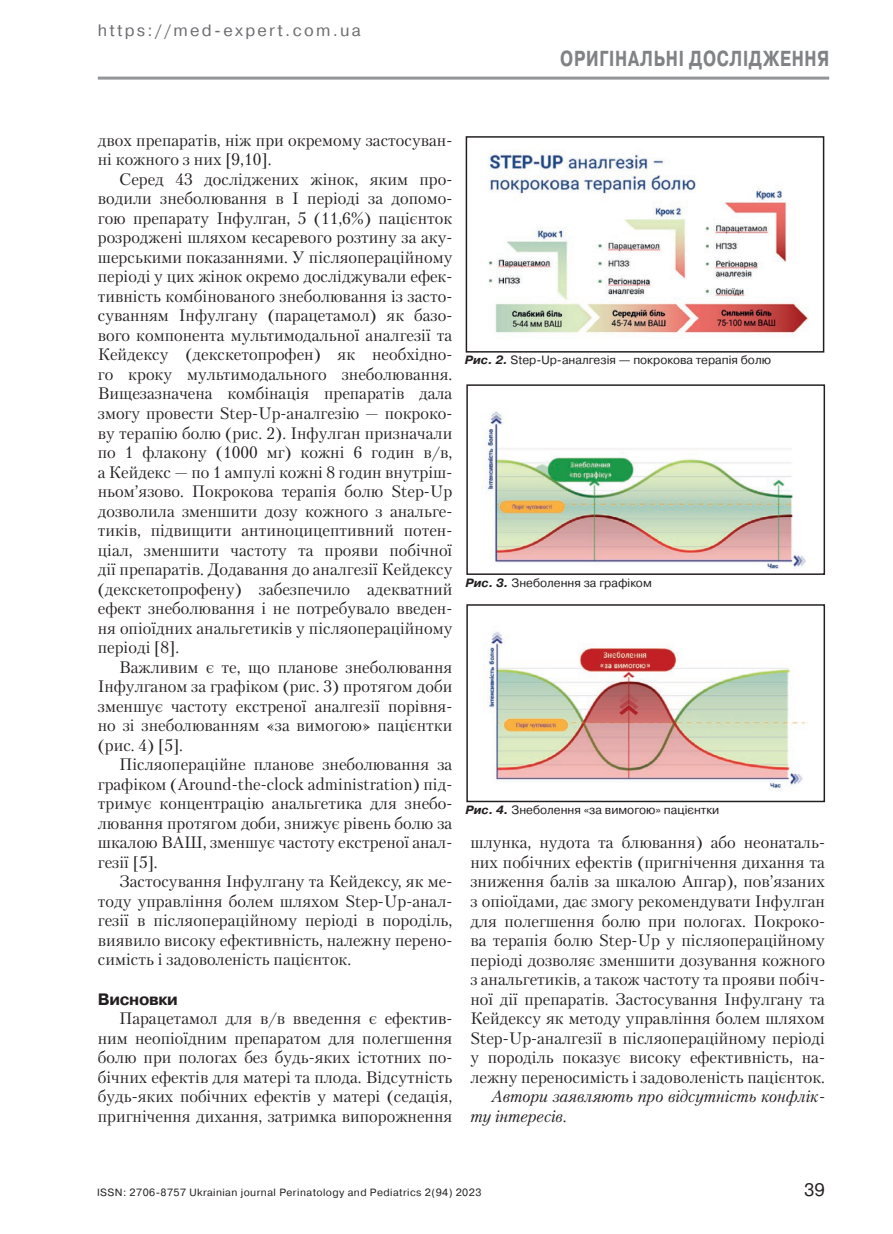
<style>
.page{position:relative;width:893px;height:1234px;background:#fff}
.page>*{position:absolute;margin:0;border:0;box-sizing:border-box;transform-origin:0 0}
.t1{font:700 21.75px "Pragmatica";letter-spacing:.04em;color:#808285;scale:.76 1}
.t2{font:18px "Pragmatica C";color:#231f20}
.t3{font:16.5px/19.5px "Petersburg";color:#231f20;text-align:justify}
.t4{font:italic 16.5px/19.5px "Petersburg";color:#231f20}
.t5{font:16.5px "Pragmatica C";letter-spacing:.14em;color:#6c6d70}
.t6{font:700 16.5px "Pragmatica";letter-spacing:-.02em;color:#231f20}
.t7{font:12px "Pragmatica";color:#231f20}
.t8{font:10.5px "Pragmatica C";letter-spacing:.04em;color:#231f20}
.s1{font-weight:700;font-style:italic}
</style>
<div class="page">
<hr style="left:98px;top:77px;width:731px;height:3px;background:#939598">
<img style="left:488px;top:150px;width:321px;height:183px">
<div style="left:466px;top:136px;width:358px;height:216px;border:1px solid #231f20"></div>
<img style="left:482px;top:411px;width:324px;height:159px">
<div style="left:466px;top:384px;width:359px;height:190px;border:1px solid #231f20"></div>
<img style="left:486px;top:631px;width:320px;height:160px">
<div style="left:466px;top:604px;width:359px;height:198px;border:1px solid #231f20"></div>
<p class="t5" style="left:98px;top:21px;width:265px">https://med-expert.com.ua</p>
<h1 class="t1" style="left:560px;top:45px;width:355px">ОРИГІНАЛЬНІ ДОСЛІДЖЕННЯ</h1>
<p class="t3" style="left:98px;top:130px;width:356px">двох препаратів, ніж при окремому застосуван&shy;ні кожного з них [9,10].</p>
<p class="t3" style="left:98px;top:169px;width:356px;text-indent:21px">Серед 43 досліджених жінок, яким про&shy;водили знеболювання в І періоді за допомо&shy;гою препарату Інфулган, 5 (11,6%) пацієнток розроджені шляхом кесаревого розтину за аку&shy;шерськими показаннями. У післяопераційному періоді у цих жінок окремо досліджували ефек&shy;тивність комбінованого знеболювання із засто&shy;суванням Інфулгану (парацетамол) як базо&shy;вого компонента мультимодальної аналгезії та Кейдексу (декскетопрофен) як необхідно&shy;го кроку мультимодального знеболювання.<br>Вищезазначена комбінація препаратів дала змогу провести Step-Up-аналгезію — покроко&shy;ву терапію болю (рис. 2). Інфулган призначали по 1 флакону (1000 мг) кожні 6 годин в/в, а Кейдекс — по 1 ампулі кожні 8 годин внутріш&shy;ньом’язово. Покрокова терапія болю Step-Up дозволила зменшити дозу кожного з анальге&shy;тиків, підвищити антиноцицептивний потен&shy;ціал, зменшити частоту та прояви побічної дії препаратів. Додавання до аналгезії Кейдексу (декскетопрофену) забезпечило адекватний ефект знеболювання і не потребувало введен&shy;ня опіоїдних анальгетиків у післяопераційному періоді [8].</p>
<p class="t3" style="left:98px;top:656px;width:356px;text-indent:21px">Важливим є те, що планове знеболювання Інфулганом за графіком (рис. 3) протягом доби зменшує частоту екстреної аналгезії порівня&shy;но зі знеболюванням «за вимогою» пацієнтки (рис. 4) [5].</p>
<p class="t3" style="left:98px;top:754px;width:356px;text-indent:21px">Післяопераційне планове знеболювання за графіком (Around-the-clock administration) під&shy;тримує концентрацію анальгетика для знебо&shy;лювання протягом доби, знижує рівень болю за шкалою ВАШ, зменшує частоту екстреної анал&shy;гезії [5].</p>
<p class="t3" style="left:98px;top:871px;width:356px;text-indent:21px">Застосування Інфулгану та Кейдексу, як ме&shy;тоду управління болем шляхом Step-Up-анал&shy;гезії в післяопераційному періоді в породіль, виявило високу ефективність, належну перено&shy;симість і задоволеність пацієнток.</p>
<p class="t6" style="left:98px;top:987px;width:82px">Висновки</p>
<p class="t3" style="left:98px;top:1008px;width:356px;text-indent:21px">Парацетамол для в/в введення є ефектив&shy;ним неопіоїдним препаратом для полегшення болю при пологах без будь-яких істотних по&shy;бічних ефектів для матері та плода. Відсутність будь-яких побічних ефектів у матері (седація, пригнічення дихання, затримка випорожнення</p>
<p class="t7" style="left:465px;top:353px;width:308px"><span class="s1">Рис. 2.</span> Step-Up-аналгезія — покрокова терапія болю</p>
<p class="t7" style="left:466px;top:575px;width:188px"><span class="s1">Рис. 3.</span> Знеболення за графіком</p>
<p class="t7" style="left:466px;top:802px;width:255px"><span class="s1">Рис. 4.</span> Знеболення «за вимогою» пацієнтки</p>
<p class="t3" style="left:470px;top:832px;width:356px">шлунка, нудота та блювання) або неонаталь&shy;них побічних ефектів (пригнічення дихання та зниження балів за шкалою Апгар), пов’язаних з опіоїдами, дає змогу рекомендувати Інфулган для полегшення болю при пологах. Покроко&shy;ва терапія болю Step-Up у післяопераційному періоді дозволяє зменшити дозування кожного з анальгетиків, а також частоту та прояви побіч&shy;ної дії препаратів. Застосування Інфулгану та Кейдексу як методу управління болем шляхом Step-Up-аналгезії в післяопераційному періоді у породіль показує високу ефективність, на&shy;лежну переносимість і задоволеність пацієнток.</p>
<p class="t4" style="left:470px;top:1086px;width:356px;text-indent:21px">Автори заявляють про відсутність конфлік&shy;ту інтересів.</p>
<p class="t8" style="left:97px;top:1185px;width:386px">ISSN: 2706-8757 Ukrainian journal Perinatology and Pediatrics 2(94) 2023</p>
<p class="t2" style="left:804px;top:1178px;width:22px">39</p>
</div>
